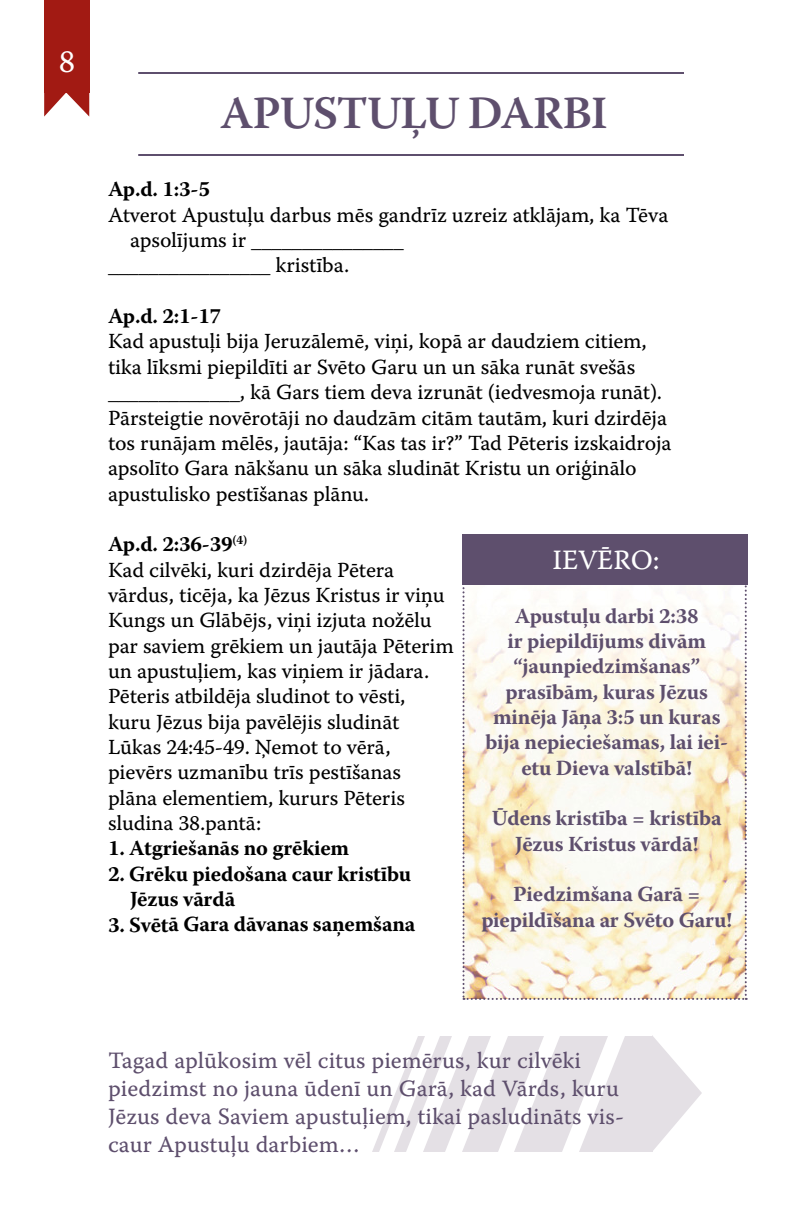
<style>
.page{position:relative;width:792px;height:1224px;background:#fff}
.page>*{position:absolute;margin:0;border:0;box-sizing:border-box;transform-origin:0 0}
.t1{font:600 46px "Warnock Pro";letter-spacing:-.02em;color:#5e4f6d}
.t2{font:32px "Warnock Pro Capt";color:#fff}
.t3{font:27.8px "Warnock Pro Capt";letter-spacing:-.01em;color:#fff}
.t4{font:23.2px/28px "Warnock Pro Capt";color:#5e4f6d}
.t5{font:21.4px/25.4px "Warnock Pro Capt";letter-spacing:-.01em;color:#000}
.t6{font:700 21.4px/25.4px "Warnock Pro";letter-spacing:-.01em;color:#5e4f6d;text-align:center}
.t7{font:700 21.4px/25.4px "Warnock Pro";letter-spacing:-.01em;color:#000}
</style>
<div class="page">
<div style="left:44px;top:0;width:45px;height:92px;background:#a21a13"></div>
<svg style="left:44px;top:92px;width:45px;height:25px"></svg>
<svg style="left:463px;top:585px;width:284px;height:415px"></svg>
<hr style="left:138px;top:72px;width:546px;height:2px;background:#5e4f6d">
<hr style="left:138px;top:154px;width:546px;height:2px;background:#5e4f6d">
<div style="left:462px;top:534px;width:286px;height:51px;background:#5e4f6d"></div>
<svg style="left:372px;top:1035px;width:330px;height:117px"></svg>
<h2 class="t2" style="left:59px;top:42px;width:18px">8</h2>
<h1 class="t1" style="left:220px;top:85px;width:389px">APUSTUĻU DARBI</h1>
<p class="t7" style="left:108px;top:176px;width:103px">Ap.d. 1:3-5</p>
<p class="t5" style="left:108px;top:202px;width:562px">Atverot Apustuļu darbus mēs gandrīz uzreiz atklājam, ka Tēva</p>
<p class="t5" style="left:130px;top:227px;width:275px">apsolījums ir _______________</p>
<p class="t5" style="left:108px;top:252px;width:243px">________________ kristība.</p>
<p class="t7" style="left:108px;top:303px;width:115px">Ap.d. 2:1-17</p>
<p class="t5" style="left:108px;top:328px;width:565px">Kad apustuļi bija Jeruzālemē, viņi, kopā ar daudziem citiem, tika līksmi piepildīti ar Svēto Garu un un sāka runāt svešās _____________, kā Gars tiem deva izrunāt (iedvesmoja runāt).<br>Pārsteigtie novērotāji no daudzām citām tautām, kuri dzirdēja tos runājam mēlēs, jautāja: “Kas tas ir?” Tad Pēteris izskaidroja apsolīto Gara nākšanu un sāka sludināt Kristu un oriģinālo apustulisko pestīšanas plānu.</p>
<p class="t7" style="left:108px;top:531px;width:141px">Ap.d. 2:36-39<sup>(4)</sup></p>
<p class="t5" style="left:108px;top:557px;width:347px">Kad cilvēki, kuri dzirdēja Pētera vārdus, ticēja, ka Jēzus Kristus ir viņu Kungs un Glābējs, viņi izjuta nožēlu par saviem grēkiem un jautāja Pēterim un apustuļiem, kas viņiem ir jādara.<br>Pēteris atbildēja sludinot to vēsti, kuru Jēzus bija pavēlējis sludināt Lūkas 24:45-49. Ņemot to vērā, pievērs uzmanību trīs pestīšanas plāna elementiem, kururs Pēteris sludina 38.pantā:</p>
<p class="t7" style="left:108px;top:835px;width:243px">1. Atgriešanās no grēkiem</p>
<p class="t7" style="left:130px;top:861px;width:283px;text-indent:-22px">2. Grēku piedošana caur kristību<br>Jēzus vārdā</p>
<p class="t7" style="left:108px;top:911px;width:309px">3. Svētā Gara dāvanas saņemšana</p>
<p class="t3" style="left:552px;top:543px;width:109px">IEVĒRO:</p>
<p class="t6" style="left:486px;top:602px;width:244px">Apustuļu darbi 2:38<br>ir piepildījums divām “jaunpiedzimšanas” prasībām, kuras Jēzus minēja Jāņa 3:5 un kuras bija nepieciešamas, lai iei&shy;etu Dieva valstībā!</p>
<p class="t6" style="left:492px;top:805px;width:231px">Ūdens kristība = kristība<br>Jēzus Kristus vārdā!</p>
<p class="t6" style="left:481px;top:881px;width:252px">Piedzimšana Garā = piepildīšana ar Svēto Garu!</p>
<p class="t4" style="left:108px;top:1046px;width:518px">Tagad aplūkosim vēl citus piemērus, kur cilvēki piedzimst no jauna ūdenī un Garā, kad Vārds, kuru Jēzus deva Saviem apustuļiem, tikai pasludināts vis&shy;caur Apustuļu darbiem…</p>
</div>
